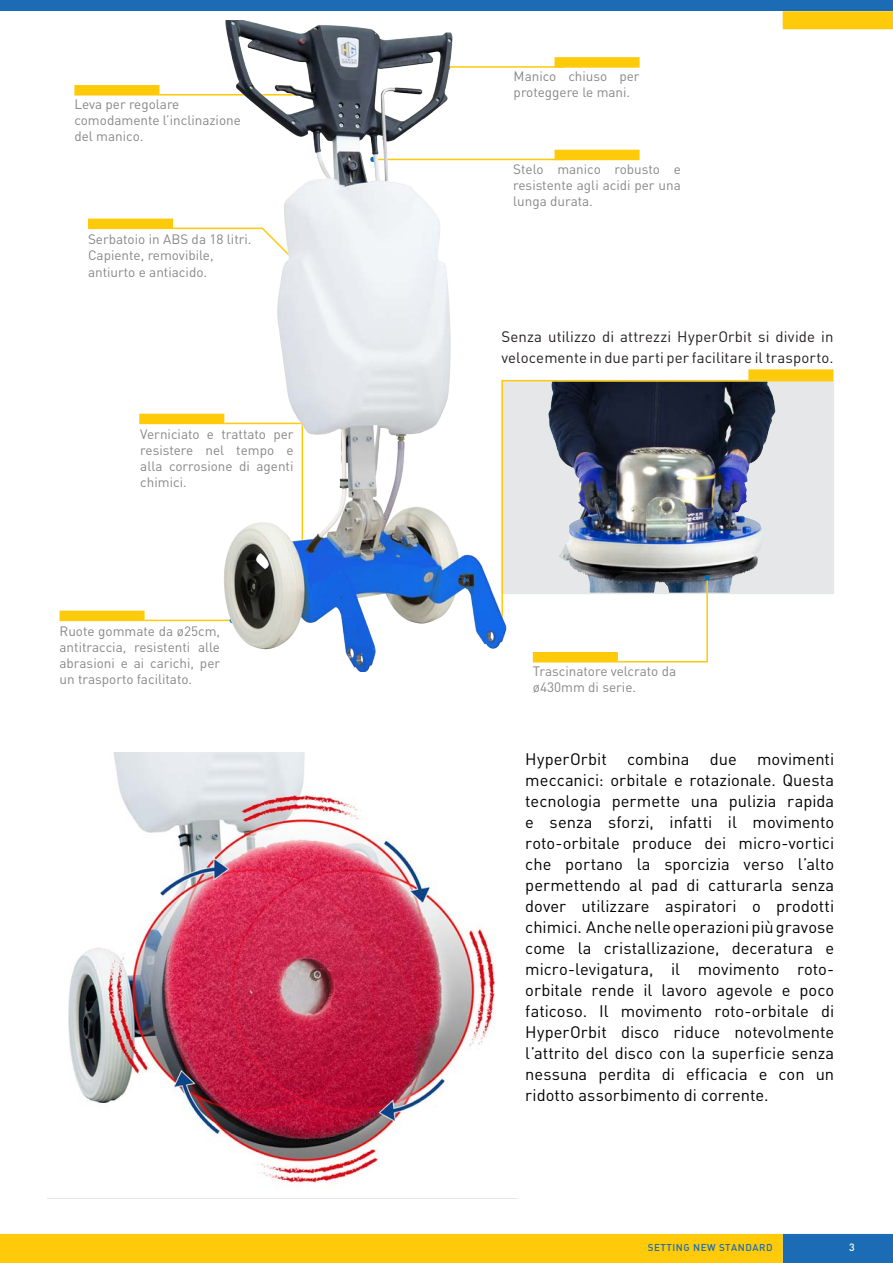
<style>
.page{position:relative;width:893px;height:1263px;background:#fff}
.page>*{position:absolute;margin:0;border:0;box-sizing:border-box;transform-origin:0 0}
.t1{font:16.5px/21px "DIN Pro";color:#000001;text-align:justify}
.t2{font:15px/21px "DIN Pro";letter-spacing:.005em;color:#231f20}
.t3{font:13.5px/16.2px "DIN Pro";color:#878787}
.t4{font:500 10.5px "DIN Pro";color:#fff}
.t5{font:9.75px "DIN Medium Alternate";letter-spacing:.055em;color:#1b6bb5}
</style>
<div class="page">
<div style="left:783px;top:1234px;width:110px;height:29px;background:#1b6bb5"></div>
<div style="left:0;top:1234px;width:783px;height:29px;background:#feca0a"></div>
<div style="left:0;top:0;width:893px;height:11px;background:#1b6bb5"></div>
<div style="left:783px;top:11px;width:110px;height:18px;background:#feca0a"></div>
<div style="left:74px;top:85px;width:85px;height:11px;background:#feca0a"></div>
<hr style="left:159px;top:94px;width:164px;height:2px;background:#feca0a">
<div style="left:554px;top:57px;width:86px;height:11px;background:#feca0a"></div>
<div style="left:554px;top:150px;width:86px;height:10px;background:#feca0a"></div>
<hr style="left:446px;top:66px;width:118px;height:2px;background:#feca0a">
<hr style="left:372px;top:159px;width:192px;height:1px;background:#feca0a">
<div style="left:533px;top:652px;width:85px;height:10px;background:#feca0a"></div>
<div style="left:748px;top:369px;width:85px;height:11px;background:#feca0a"></div>
<div style="left:60px;top:611px;width:85px;height:10px;background:#feca0a"></div>
<hr style="left:145px;top:620px;width:89px;height:1px;background:#feca0a">
<div style="left:139px;top:414px;width:85px;height:10px;background:#feca0a"></div>
<div style="left:88px;top:219px;width:85px;height:10px;background:#feca0a"></div>
<img style="left:547px;top:379px;width:287px;height:215px">
<svg style="left:616px;top:575px;width:94px;height:88px"></svg>
<svg style="left:172px;top:227px;width:29px;height:3px"></svg>
<img style="left:201px;top:20px;width:346px;height:652px">
<img style="left:68px;top:753px;width:427px;height:434px">
<p class="t3" style="left:74px;top:96px;width:168px">Leva per regolare comodamente l’inclinazione del manico.</p>
<p class="t3" style="left:88px;top:231px;width:165px">Serbatoio in ABS da 18 litri.</p>
<p class="t3" style="left:88px;top:247px;width:127px">Capiente, removibile, antiurto e antiacido.</p>
<p class="t3" style="left:140px;top:425px;width:155px;text-align:justify">Verniciato e trattato per resistere nel tempo e alla corrosione di agenti chimici.</p>
<p class="t3" style="left:60px;top:622px;width:162px;text-align:justify">Ruote gommate da ø25cm, antitraccia, resistenti alle abrasioni e ai carichi, per un trasporto facilitato.</p>
<p class="t3" style="left:514px;top:68px;width:127px">Manico chiuso per proteggere le mani.</p>
<p class="t3" style="left:513px;top:160px;width:169px;text-align:justify">Stelo manico robusto e resistente agli acidi per una lunga durata.</p>
<p class="t2" style="left:501px;top:325px;width:334px">Senza utilizzo di attrezzi HyperOrbit si divide in velocemente in due parti per facilitare il trasporto.</p>
<p class="t3" style="left:533px;top:663px;width:145px">Trascinatore velcrato da ø430mm di serie.</p>
<p class="t1" style="left:525px;top:748px;width:310px">HyperOrbit combina due movimenti meccanici: orbitale e rotazionale. Questa tecnologia permette una pulizia rapida e senza sforzi, infatti il movimento roto-orbitale produce dei micro-vortici che portano la sporcizia verso l’alto permettendo al pad di catturarla senza dover utilizzare aspiratori o prodotti chimici. Anche nelle operazioni più gravose come la cristallizazione, deceratura e micro-levigatura, il movimento roto&shy;orbitale rende il lavoro agevole e poco faticoso. Il movimento roto-orbitale di HyperOrbit disco riduce notevolmente l’attrito del disco con la superficie senza nessuna perdita di efficacia e con un ridotto assorbimento di corrente.</p>
<p class="t5" style="left:648px;top:1241px;width:126px">SETTING NEW STANDARD</p>
<p class="t4" style="left:849px;top:1240px;width:7px">3</p>
</div>
